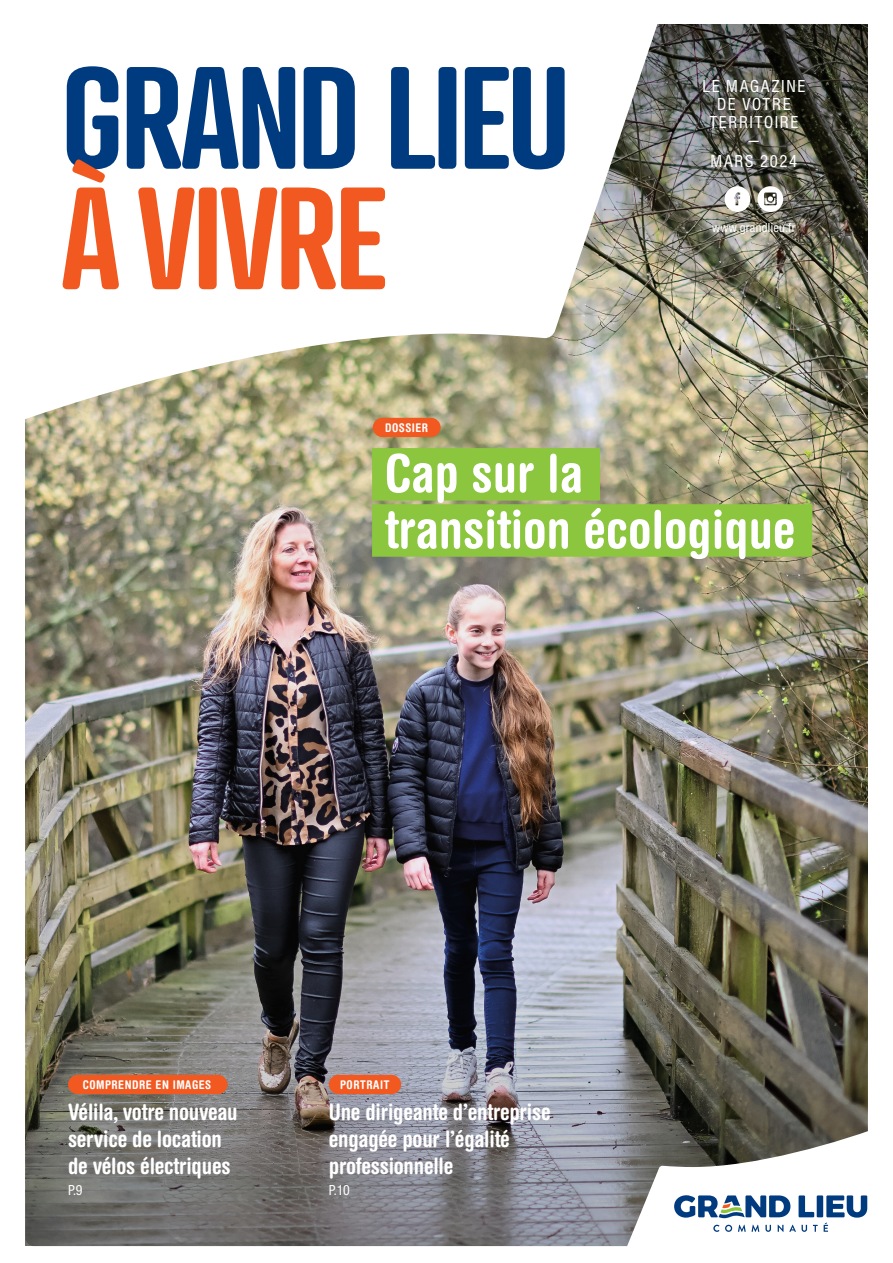
<style>
.page{position:relative;width:893px;height:1263px;background:#fff}
.page>*{position:absolute;margin:0;border:0;box-sizing:border-box;transform-origin:0 0}
.t1{font:700 condensed 52.5px "Helvetica Rounded LT Std";color:#fff}
.t2{font:700 condensed 22.5px/27px "Helvetica Rounded LT Std";letter-spacing:-.01em;color:#fff}
.t3{font:500 18px/18px "Nimbus San Nov Con";letter-spacing:.09em;color:#fff;text-align:center}
.t4{font:500 15px "Nimbus San Nov Con";color:#fff}
.t5{font:500 13.5px "Nimbus San Nov Con";letter-spacing:.02em;color:#fff}
.t6{font:700 condensed 12px "Helvetica Rounded LT Std";letter-spacing:.04em;color:#fff}
</style>
<div class="page">
<img style="left:26px;top:307px;width:841px;height:938px">
<img style="left:663px;top:24px;width:204px;height:283px">
<img style="left:26px;top:866px;width:841px;height:380px;border-radius:9px">
<svg style="left:25px;top:24px;width:638px;height:402px"></svg>
<svg style="left:67px;top:66px;width:498px;height:103px;fill:#013b7f"></svg>
<svg style="left:62px;top:159px;width:323px;height:130px"></svg>
<svg style="left:724px;top:186px;width:26px;height:26px"></svg>
<svg style="left:757px;top:186px;width:26px;height:26px"></svg>
<svg style="left:620px;top:1122px;width:248px;height:125px"></svg>
<div style="left:329px;top:1075px;width:72px;height:19px;background:#f15921;border-radius:10px"></div>
<div style="left:68px;top:1075px;width:159px;height:19px;background:#f15921;border-radius:10px"></div>
<div style="left:372px;top:448px;width:228px;height:53px;background:#8bc63e"></div>
<div style="left:372px;top:504px;width:440px;height:53px;background:#8bc63e"></div>
<div style="left:373px;top:418px;width:68px;height:19px;background:#f15921;border-radius:10px"></div>
<p class="t3" style="left:702px;top:77px;width:105px">LE MAGAZINE<br>DE VOTRE<br>TERRITOIRE —</p>
<p class="t3" style="left:711px;top:152px;width:88px">MARS 2024</p>
<p class="t6" style="left:385px;top:420px;width:44px">DOSSIER</p>
<p class="t5" style="left:712px;top:220px;width:85px">www.grandlieu.fr</p>
<p class="t1" style="left:385px;top:441px;width:200px">Cap sur la</p>
<p class="t1" style="left:385px;top:497px;width:412px">transition écologique</p>
<p class="t6" style="left:83px;top:1078px;width:130px">COMPRENDRE EN IMAGES</p>
<p class="t6" style="left:340px;top:1077px;width:51px">PORTRAIT</p>
<p class="t2" style="left:68px;top:1098px;width:171px">Vélila, votre nouveau service de location de vélos électriques</p>
<p class="t4" style="left:68px;top:1182px;width:16px">P.9</p>
<p class="t2" style="left:329px;top:1098px;width:223px">Une dirigeante d’entreprise engagée pour l’égalité</p>
<p class="t2" style="left:329px;top:1152px;width:126px">professionnelle</p>
<p class="t4" style="left:329px;top:1182px;width:23px">P.10</p>
</div>
